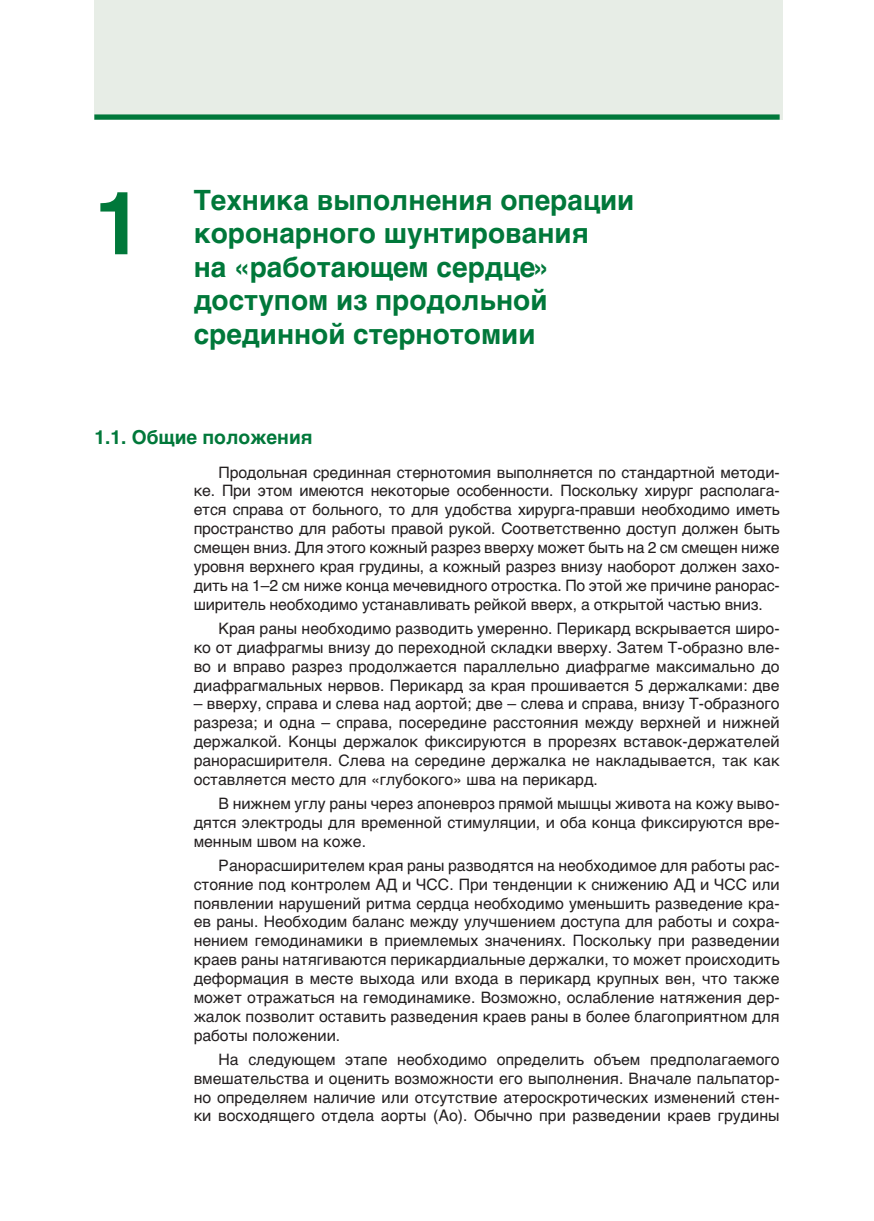
<style>
.page{position:relative;width:874px;height:1221px;background:#fff}
.page>*{position:absolute;margin:0;border:0;box-sizing:border-box;transform-origin:0 0}
.Заголовок_1{font:700 87.5px "Helvetica";color:#00783a}
.Заголовок_1-2{font:700 28px/33.6px "Helvetica";color:#00783a}
.Заголовок_2{font:700 19.25px "Helvetica";color:#00783a}
.text_body{font:15.75px/18.9px "Helvetica";color:#231f20;text-align:justify}
</style>
<div class="page">
<div style="left:94px;top:0;width:688px;height:120px;background:#e7ede6"></div>
<div style="left:94px;top:114px;width:685px;height:6px;background:#00783a"></div>
<p class="Заголовок_1" style="left:94px;top:153px;width:50px">1</p>
<p class="Заголовок_1-2" style="left:193px;top:183px;width:442px">Техника выполнения операции коронарного шунтирования<br>на «работающем сердце» доступом из продольной срединной стернотомии</p>
<p class="Заголовок_2" style="left:94px;top:421px;width:219px">1.1. Общие положения</p>
<p class="text_body" style="left:193px;top:463px;width:587px;text-indent:25px">Продольная срединная стернотомия выполняется по стандартной методи&shy;ке. При этом имеются некоторые особенности. Поскольку хирург располага&shy;ется справа от больного, то для удобства хирурга-правши необходимо иметь пространство для работы правой рукой. Соответственно доступ должен быть смещен вниз. Для этого кожный разрез вверху может быть на 2 см смещен ниже уровня верхнего края грудины, а кожный разрез внизу наоборот должен захо&shy;дить на 1–2 см ниже конца мечевидного отростка. По этой же причине ранорас&shy;ширитель необходимо устанавливать рейкой вверх, а открытой частью вниз.</p>
<p class="text_body" style="left:193px;top:619px;width:587px;text-indent:25px">Края раны необходимо разводить умеренно. Перикард вскрывается широ&shy;ко от диафрагмы внизу до переходной складки вверху. Затем Т-образно вле&shy;во и вправо разрез продолжается параллельно диафрагме максимально до диафрагмальных нервов. Перикард за края прошивается 5 держалками: две</p>
<p class="text_body" style="left:193px;top:695px;width:587px">– вверху, справа и слева над аортой; две – слева и справа, внизу Т-образного разреза; и одна – справа, посередине расстояния между верхней и нижней держалкой. Концы держалок фиксируются в прорезях вставок-держателей ранорасширителя. Слева на середине держалка не накладывается, так как оставляется место для «глубокого» шва на перикард.</p>
<p class="text_body" style="left:193px;top:794px;width:587px;text-indent:25px">В нижнем углу раны через апоневроз прямой мышцы живота на кожу выво&shy;дятся электроды для временной стимуляции, и оба конца фиксируются вре&shy;менным швом на коже.</p>
<p class="text_body" style="left:193px;top:856px;width:587px;text-indent:25px">Ранорасширителем края раны разводятся на необходимое для работы рас&shy;стояние под контролем АД и ЧСС. При тенденции к снижению АД и ЧСС или появлении нарушений ритма сердца необходимо уменьшить разведение кра&shy;ев раны. Необходим баланс между улучшением доступа для работы и сохра&shy;нением гемодинамики в приемлемых значениях. Поскольку при разведении краев раны натягиваются перикардиальные держалки, то может происходить деформация в месте выхода или входа в перикард крупных вен, что также может отражаться на гемодинамике. Возможно, ослабление натяжения дер&shy;жалок позволит оставить разведения краев раны в более благоприятном для работы положении.</p>
<p class="text_body" style="left:193px;top:1050px;width:587px;text-indent:25px">На следующем этапе необходимо определить объем предполагаемого вмешательства и оценить возможности его выполнения. Вначале пальпатор&shy;но определяем наличие или отсутствие атероскротических изменений стен&shy;ки восходящего отдела аорты (Ао). Обычно при разведении краев грудины</p>
</div>
